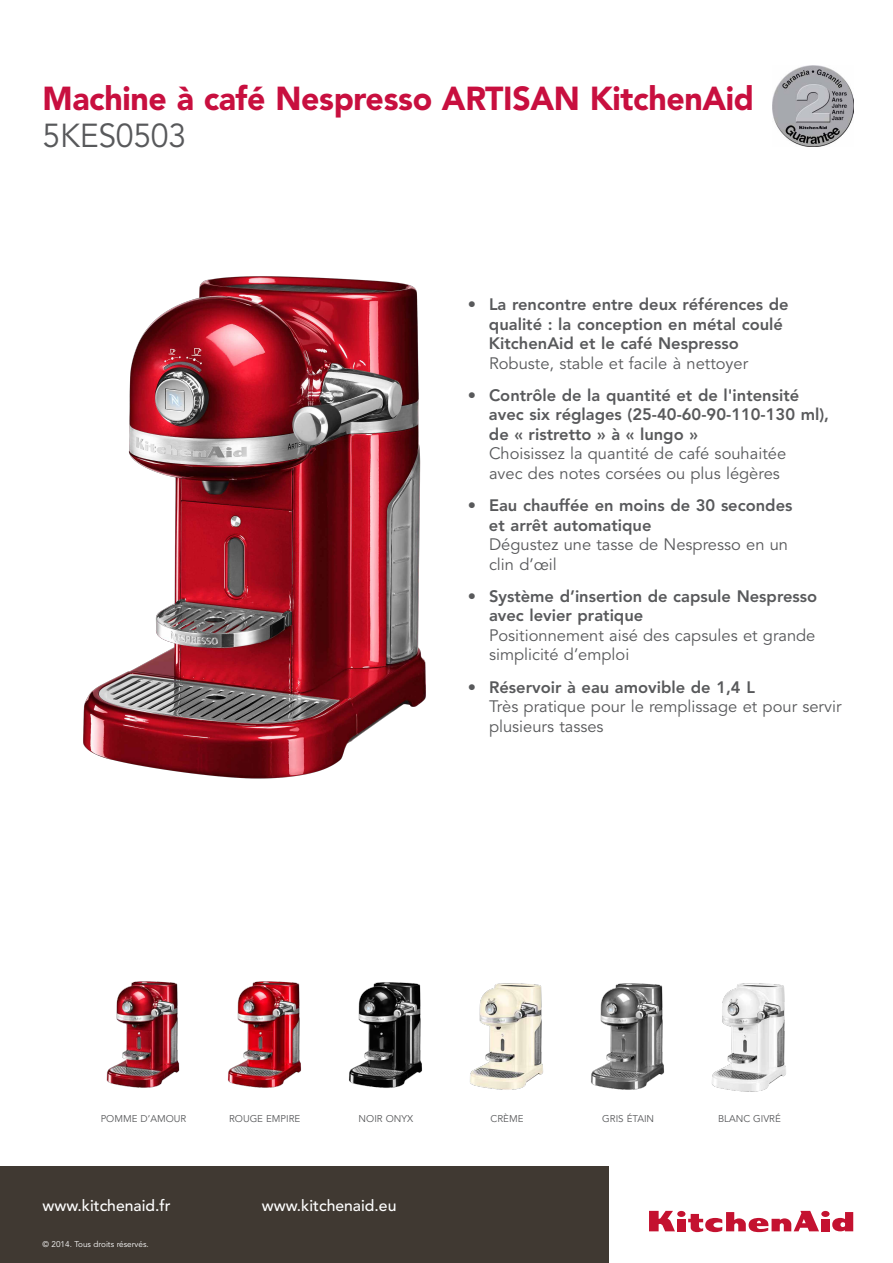
<style>
.page{position:relative;width:893px;height:1263px;background:#fff}
.page>*{position:absolute;margin:0;border:0;box-sizing:border-box;transform-origin:0 0}
.t1{font:900 33px "Avenir LT Std";letter-spacing:-.01em;color:#c80f3f}
.t2{font:33px "Avenir LT Std";letter-spacing:-.01em;color:#58595b}
.t3{font:800 16.5px/19.5px "Avenir LT Std";color:#58595b}
.t4{font:16.5px/19.5px "Avenir LT Std";color:#58595b}
.t5{font:500 15.75px "Avenir LT Std";color:#fff}
.t6{font:9.75px "Avenir LT Std";color:#58595b}
.t7{font:8.25px "Avenir LT Std";color:#fff}
</style>
<div class="page">
<img style="left:772px;top:66px;width:81px;height:81px">
<img style="left:83px;top:276px;width:343px;height:503px">
<div style="left:0;top:1166px;width:609px;height:97px;background:#403932"></div>
<div style="left:677px;top:1219px;width:8px;height:12px;background:#c41230"></div>
<div style="left:677px;top:1211px;width:8px;height:6px;background:#c41230;border-radius:50%"></div>
<div style="left:821px;top:1219px;width:8px;height:12px;background:#c41230"></div>
<div style="left:821px;top:1211px;width:8px;height:6px;background:#c41230;border-radius:50%"></div>
<svg style="left:649px;top:1211px;width:26px;height:20px"></svg>
<svg style="left:688px;top:1211px;width:131px;height:21px"></svg>
<svg style="left:832px;top:1212px;width:21px;height:19px"></svg>
<img style="left:470px;top:983px;width:73px;height:107px">
<img style="left:591px;top:983px;width:73px;height:107px">
<img style="left:712px;top:983px;width:74px;height:109px">
<img style="left:106px;top:981px;width:74px;height:107px">
<img style="left:349px;top:982px;width:73px;height:106px">
<img style="left:228px;top:981px;width:73px;height:107px">
<h1 class="t1" style="left:43px;top:79px;width:713px">Machine à café Nespresso Artisan KitchenAid</h1>
<h1 class="t2" style="left:43px;top:117px;width:145px">5KES0503</h1>
<p class="t3" style="left:489px;top:295px;width:301px;text-indent:-21px">• La rencontre entre deux références de qualité : la conception en métal coulé<br>KitchenAid et le café Nespresso</p>
<p class="t4" style="left:489px;top:354px;width:261px">Robuste, stable et facile à nettoyer</p>
<p class="t3" style="left:489px;top:385px;width:342px;text-indent:-21px">• Contrôle de la quantité et de l'intensité avec six réglages (25-40-60-90-110-130 ml), de « ristretto » à « lungo »</p>
<p class="t4" style="left:489px;top:444px;width:299px">Choisissez la quantité de café souhaitée avec des notes corsées ou plus légères</p>
<p class="t3" style="left:489px;top:496px;width:305px;text-indent:-21px">• Eau chauffée en moins de 30 secondes et arrêt automatique</p>
<p class="t4" style="left:489px;top:535px;width:301px">Dégustez une tasse de Nespresso en un clin d’œil</p>
<p class="t3" style="left:489px;top:586px;width:330px;text-indent:-21px">• Système d’insertion de capsule Nespresso avec levier pratique</p>
<p class="t4" style="left:489px;top:626px;width:328px">Positionnement aisé des capsules et grande simplicité d’emploi</p>
<p class="t3" style="left:468px;top:677px;width:289px">• Réservoir à eau amovible de 1,4 L</p>
<p class="t4" style="left:489px;top:697px;width:354px">Très pratique pour le remplissage et pour servir plusieurs tasses</p>
<p class="t6" style="left:101px;top:1112px;width:87px">Pomme d’amour</p>
<p class="t6" style="left:229px;top:1112px;width:71px">Rouge empire</p>
<p class="t6" style="left:359px;top:1112px;width:56px">Noir onyx</p>
<p class="t6" style="left:491px;top:1112px;width:33px">Crème</p>
<p class="t6" style="left:602px;top:1112px;width:53px">GRI S ÉTAI N</p>
<p class="t6" style="left:718px;top:1112px;width:63px">Blanc givré</p>
<p class="t5" style="left:43px;top:1196px;width:130px">www.kitchenaid.fr</p>
<p class="t5" style="left:262px;top:1196px;width:136px">www.kitchenaid.eu</p>
<p class="t7" style="left:43px;top:1239px;width:108px">© 2014. Tous droits réservés.</p>
</div>
